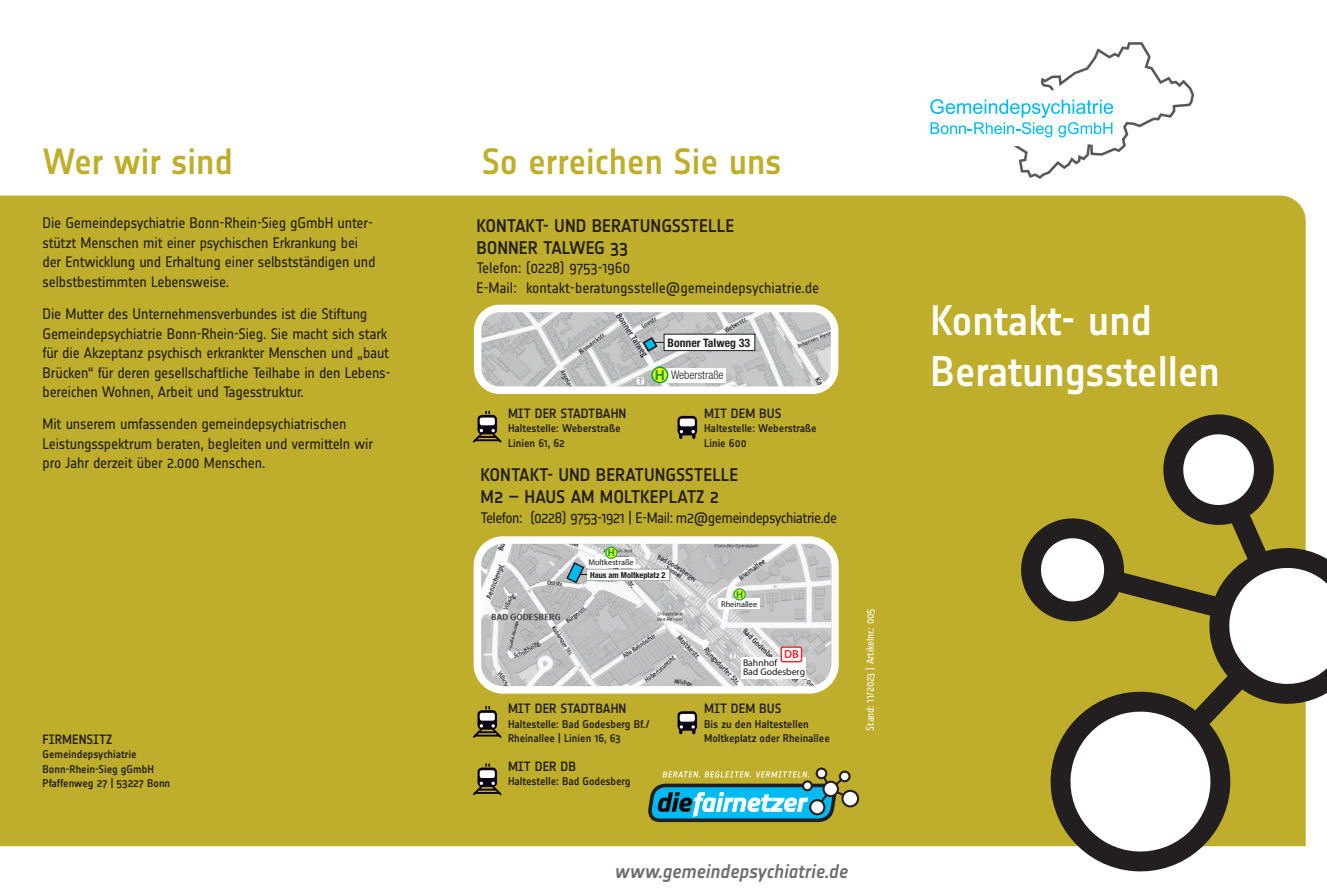
<style>
.page{position:relative;width:1327px;height:893px;background:#fff}
.page>*{position:absolute;margin:0;border:0;box-sizing:border-box;transform-origin:0 0}
.t1{font:500 42px/51px "Notes";letter-spacing:-.005em;color:#fff}
.t2{font:500 36px "Notes";letter-spacing:-.005em;color:#beae2b}
.t3{font:italic 500 19.5px "Notes";letter-spacing:-.005em;color:#6c6d70}
.t4{font:500 18px/21.6px "Notes";color:#231f20}
.t5{font:15px/19.5px "Notes";letter-spacing:-.015em;color:#231f20}
.t6{font:15px "Notes";letter-spacing:-.035em;color:#231f20}
.t7{font:500 13.2px "Notes";color:#231f20}
.t8{font:700 condensed 11.7px "Helvetica Neue";color:#231f20}
.t9{font:300 condensed 11.7px "Helvetica Neue LT Pro";color:#231f20}
.t10{font:600 11.7px "Myriad Pro";color:#ee2128}
.t11{font:500 11.1px/14.4px "Notes";letter-spacing:-.005em;color:#231f20}
.t12{font:10.5px "Notes";letter-spacing:-.02em;color:#fff}
.t13{font:9.75px/9.8px "Myriad Pro";color:#121718}
.t14{font:700 9.75px "Helvetica Neue";color:#00a651}
.t15{font:8.25px "Myriad Pro";color:#121718}
.t16{font:700 condensed 8.25px "Helvetica Neue";color:#121718}
.s1{font-family:"Helvetica Neue";font-weight:700;font-stretch:normal;font-size:13.65px;color:#00a54f}
</style>
<div class="page">
<div style="left:0;top:196px;width:1305px;height:650px;background:#beae2b"></div>
<svg style="left:842px;top:791px;width:16px;height:16px"></svg>
<div style="left:841px;top:789px;width:18px;height:19px;border:2px solid #231f20;border-radius:50%"></div>
<div style="left:839px;top:770px;width:11px;height:12px;border:2px solid #231f20;border-radius:50%"></div>
<div style="left:815px;top:767px;width:12px;height:12px;border:2px solid #231f20;border-radius:50%"></div>
<svg style="left:648px;top:771px;width:205px;height:51px;background:#65a293"></svg>
<img style="left:478px;top:308px;width:356px;height:82px">
<div style="left:661px;top:368px;width:65px;height:15px;background:#fff"></div>
<div style="left:652px;top:367px;width:15px;height:16px;background:#fff101;border-radius:50%"></div>
<div style="left:651px;top:366px;width:17px;height:17px;border:2px solid #00a54f;border-radius:50%"></div>
<div style="left:664px;top:334px;width:91px;height:17px;background:#fff;border:1px solid #231f20"></div>
<svg style="left:641px;top:336px;width:23px;height:17px"></svg>
<div style="left:474px;top:305px;width:364px;height:89px;border:8px solid #fff;border-radius:22px"></div>
<svg style="left:677px;top:416px;width:20px;height:19px"></svg>
<div style="left:680px;top:419px;width:15px;height:7px;background:#fff;border-radius:2px"></div>
<svg style="left:679px;top:430px;width:4px;height:7px"></svg>
<svg style="left:691px;top:430px;width:4px;height:7px"></svg>
<svg style="left:477px;top:415px;width:20px;height:19px"></svg>
<div style="left:480px;top:418px;width:15px;height:7px;background:#fff;border-radius:2px"></div>
<svg style="left:473px;top:429px;width:28px;height:14px"></svg>
<svg style="left:477px;top:710px;width:20px;height:20px"></svg>
<div style="left:480px;top:713px;width:15px;height:8px;background:#fff;border-radius:2px"></div>
<svg style="left:473px;top:724px;width:28px;height:14px"></svg>
<div style="left:477px;top:767px;width:20px;height:20px;background:#0a0215;border-radius:5px"></div>
<div style="left:480px;top:770px;width:15px;height:8px;background:#fff;border-radius:2px"></div>
<svg style="left:473px;top:782px;width:28px;height:13px"></svg>
<svg style="left:677px;top:711px;width:20px;height:20px"></svg>
<div style="left:680px;top:714px;width:15px;height:8px;background:#fff;border-radius:2px"></div>
<svg style="left:679px;top:725px;width:4px;height:8px"></svg>
<svg style="left:691px;top:725px;width:4px;height:8px"></svg>
<img style="left:480px;top:540px;width:351px;height:150px">
<div style="left:719px;top:598px;width:41px;height:11px;background:#fff"></div>
<div style="left:741px;top:657px;width:65px;height:21px;background:#fff"></div>
<svg style="left:733px;top:588px;width:13px;height:12px"></svg>
<svg style="left:566px;top:547px;width:104px;height:36px"></svg>
<svg style="left:780px;top:646px;width:22px;height:16px"></svg>
<div style="left:473px;top:536px;width:365px;height:158px;border:8px solid #fff;border-radius:26px"></div>
<svg style="left:1021px;top:414px;width:306px;height:457px"></svg>
<svg style="left:930px;top:42px;width:264px;height:137px"></svg>
<h2 class="t2" style="left:43px;top:142px;width:192px">Wer wir sind</h2>
<h2 class="t2" style="left:482px;top:142px;width:301px">So erreichen Sie uns</h2>
<p class="t5" style="left:43px;top:213px;width:334px">Die Gemeindepsychiatrie Bonn-Rhein-Sieg gGmbH unter&shy;stützt Menschen mit einer psychischen Erkrankung bei der Entwicklung und Erhaltung einer selbstständigen und selbstbestimmten Lebensweise.</p>
<p class="t5" style="left:43px;top:304px;width:349px">Die Mutter des Unternehmensverbundes ist die Stiftung Gemeindepsychiatrie Bonn-Rhein-Sieg. Sie macht sich stark für die Akzeptanz psychisch erkrankter Menschen und „baut Brücken“ für deren gesellschaftliche Teilhabe in den Lebens&shy;bereichen Wohnen, Arbeit und Tagesstruktur.</p>
<p class="t5" style="left:43px;top:414px;width:332px">Mit unserem umfassenden gemeindepsychiatrischen<br>Leistungsspektrum beraten, begleiten und vermitteln wir pro Jahr derzeit über 2.000 Menschen.</p>
<p class="t7" style="left:43px;top:732px;width:71px">FIRMENSITZ</p>
<p class="t11" style="left:43px;top:747px;width:129px">Gemeindepsychiatrie<br>Bonn-Rhein-Sieg gGmbH<br>Pfaffenweg 27 | 53227 Bonn</p>
<p class="t4" style="left:476px;top:215px;width:259px">KONTAKT- UND BERATUNGSSTELLE<br>BONNER TALWEG 33</p>
<p class="t5" style="left:476px;top:258px;width:344px">Telefon: (0228) 9753-1960<br>E-Mail: kontakt-beratungsstelle@gemeindepsychiatrie.de</p>
<p class="t8" style="left:667px;top:333px;width:84px">Bonner Talweg 33</p>
<p class="t7" style="left:508px;top:406px;width:120px">MIT DER STADTBAHN</p>
<p class="t11" style="left:508px;top:421px;width:114px">Haltestelle: Weberstraße<br>Linien 61, 62</p>
<p class="t9" style="left:655px;top:368px;width:70px"><span class="s1">H</span> Weberstraße</p>
<p class="t7" style="left:704px;top:406px;width:79px">MIT DEM BUS</p>
<p class="t11" style="left:704px;top:421px;width:114px">Haltestelle: Weberstraße<br>Linie 600</p>
<p class="t4" style="left:480px;top:464px;width:259px">KONTAKT- UND BERATUNGSSTELLE<br>M2 – HAUS AM MOLTKEPLATZ 2</p>
<p class="t6" style="left:480px;top:509px;width:358px">Telefon: (0228) 9753-1921 | E-Mail: m2@gemeindepsychiatrie.de</p>
<p class="t14" style="left:608px;top:545px;width:9px">H</p>
<p class="t15" style="left:588px;top:557px;width:47px">Moltkestraße</p>
<p class="t16" style="left:590px;top:568px;width:77px">Haus am Moltkeplatz 2</p>
<p class="t7" style="left:508px;top:701px;width:120px">MIT DER STADTBAHN</p>
<p class="t11" style="left:508px;top:716px;width:143px">Haltestelle: Bad Godesberg Bf./<br>Rheinallee | Linien 16, 63</p>
<p class="t7" style="left:508px;top:759px;width:70px">MIT DER DB</p>
<p class="t11" style="left:508px;top:774px;width:124px">Haltestelle: Bad Godesberg</p>
<p class="t14" style="left:736px;top:587px;width:9px">H</p>
<p class="t15" style="left:721px;top:599px;width:38px">Rheinallee</p>
<p class="t10" style="left:784px;top:647px;width:16px">DB</p>
<p class="t13" style="left:743px;top:657px;width:64px">Bahnhof<br>Bad Godesberg</p>
<p class="t7" style="left:704px;top:701px;width:79px">MIT DEM BUS</p>
<p class="t11" style="left:704px;top:716px;width:127px">Bis zu den Haltestellen<br>Moltkeplatz oder Rheinallee</p>
<p class="t12" style="left:864px;top:730px;width:123px;rotate:-90deg">Stand: 11/2023 | Artikelnr.: 005</p>
<h3 class="t3" style="left:614px;top:860px;width:235px">www.gemeindepsychiatrie.de</h3>
<h1 class="t1" style="left:930px;top:294px;width:291px">Kontakt- und<br>Beratungsstellen</h1>
</div>
